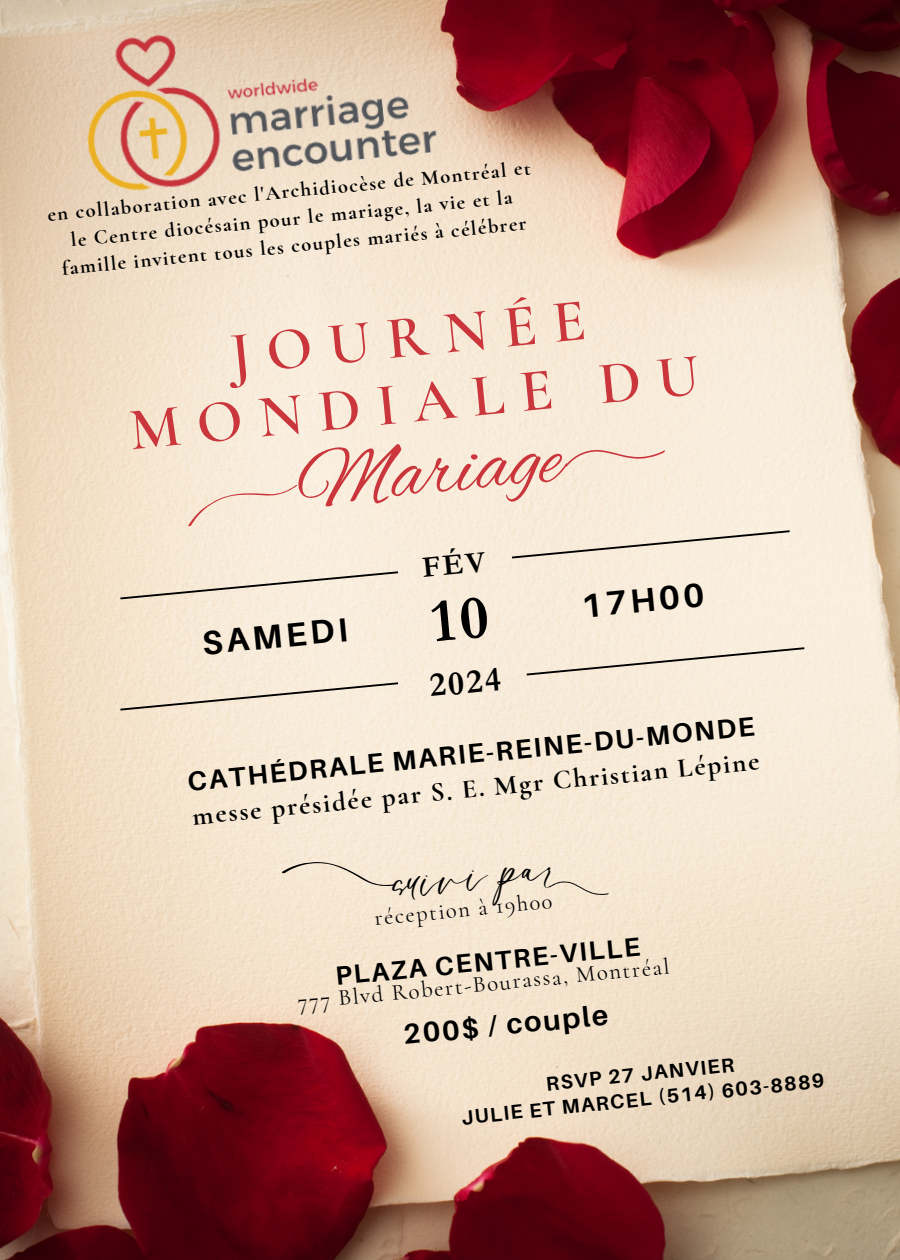
<style>
.page{position:relative;width:900px;height:1260px;background:#fff}
.page>*{position:absolute;margin:0;border:0;box-sizing:border-box;transform-origin:0 0}
.t1{font:83px "Alex Brush";color:#ca363c}
.t2{font:600 60.5px/65.8px "Cormorant Garamond";color:#ca363c;text-align:center}
.t3{font:36.75px "Le Jour Script";color:#000}
.t4{font:700 34.5px "Garamond";color:#000}
.t5{font:700 33.5px "Aileron";color:#000}
.t6{font:700 28.25px "Aileron";color:#000}
.t7{font:700 27px "Cormorant Garamond";color:#000}
.t8{font:700 27px "Aileron";color:#000}
.t9{font:700 26.25px "Aileron";color:#000}
.t10{font:22.75px "Cormorant Garamond";color:#000}
.t11{font:22.5px "Cormorant Garamond";color:#000}
.t12{font:700 20.5px/27.2px "Cormorant Garamond";color:#000;text-align:center}
.t13{font:700 20px "Aileron";color:#000}
</style>
<div class="page">
<img style="left:0;top:0;width:900px;height:1260px">
<div style="left:464px;top:827px;width:151px;height:79px;background:#f7e8d5"></div>
<svg style="left:281px;top:854px;width:115px;height:42px;background:#eee0cd"></svg>
<svg style="left:118px;top:570px;width:282px;height:30px;background:#e8dccb"></svg>
<img style="left:61px;top:0;width:396px;height:226px">
<div style="left:414px;top:403px;width:253px;height:71px;background:#f8ebda"></div>
<svg style="left:184px;top:459px;width:114px;height:88px;background:#f7e8d7"></svg>
<svg style="left:510px;top:529px;width:282px;height:31px;background:#e9dece"></svg>
<svg style="left:525px;top:646px;width:281px;height:31px;background:#e9ddcd"></svg>
<svg style="left:118px;top:681px;width:282px;height:31px;background:#e8dbc9"></svg>
<div style="left:422px;top:548px;width:64px;height:29px;background:#f8ecda"></div>
<div style="left:430px;top:596px;width:59px;height:46px;background:#f8ecda"></div>
<p class="t12" style="left:46px;top:203px;width:487px;rotate:-6deg">en collaboration avec l'Archidiocèse de Montréal et le Centre diocésain pour le mariage, la vie et la famille invitent tous les couples mariés à célébrer</p>
<p class="t2" style="left:119px;top:334px;width:574px;rotate:-6deg">JOURNÉE<br>MONDIALE DU</p>
<p class="t1" style="left:292px;top:438px;width:267px;rotate:-6deg">Mariage</p>
<p class="t5" style="left:200px;top:623px;width:148px;rotate:-6deg">SAMEDI</p>
<p class="t4" style="left:428px;top:667px;width:73px;rotate:-6deg">2024</p>
<p class="t5" style="left:579px;top:586px;width:125px;rotate:-6deg">17H00</p>
<p class="t8" style="left:186px;top:767px;width:571px;rotate:-6deg">CATHÉDRALE MARIE-REINE-DU-MONDE</p>
<p class="t7" style="left:191px;top:802px;width:571px;rotate:-6deg">messe présidée par S. E. Mgr Christian Lépine</p>
<p class="t3" style="left:391px;top:857px;width:166px;rotate:-6deg">suivi par</p>
<p class="t11" style="left:373px;top:905px;width:180px;rotate:-6deg">réception à 19h00</p>
<p class="t9" style="left:334px;top:961px;width:307px;rotate:-6deg">PLAZA CENTRE-VILLE</p>
<p class="t10" style="left:296px;top:990px;width:375px;rotate:-6deg">777 Blvd Robert-Bourassa, Montréal</p>
<p class="t6" style="left:401px;top:1018px;width:207px;rotate:-6deg">200$ / couple</p>
<p class="t13" style="left:545px;top:1072px;width:190px;rotate:-6deg">RSVP 27 JANVIER</p>
<p class="t13" style="left:460px;top:1106px;width:366px;rotate:-6deg">JULIE ET MARCEL (514) 603-8889</p>
</div>
